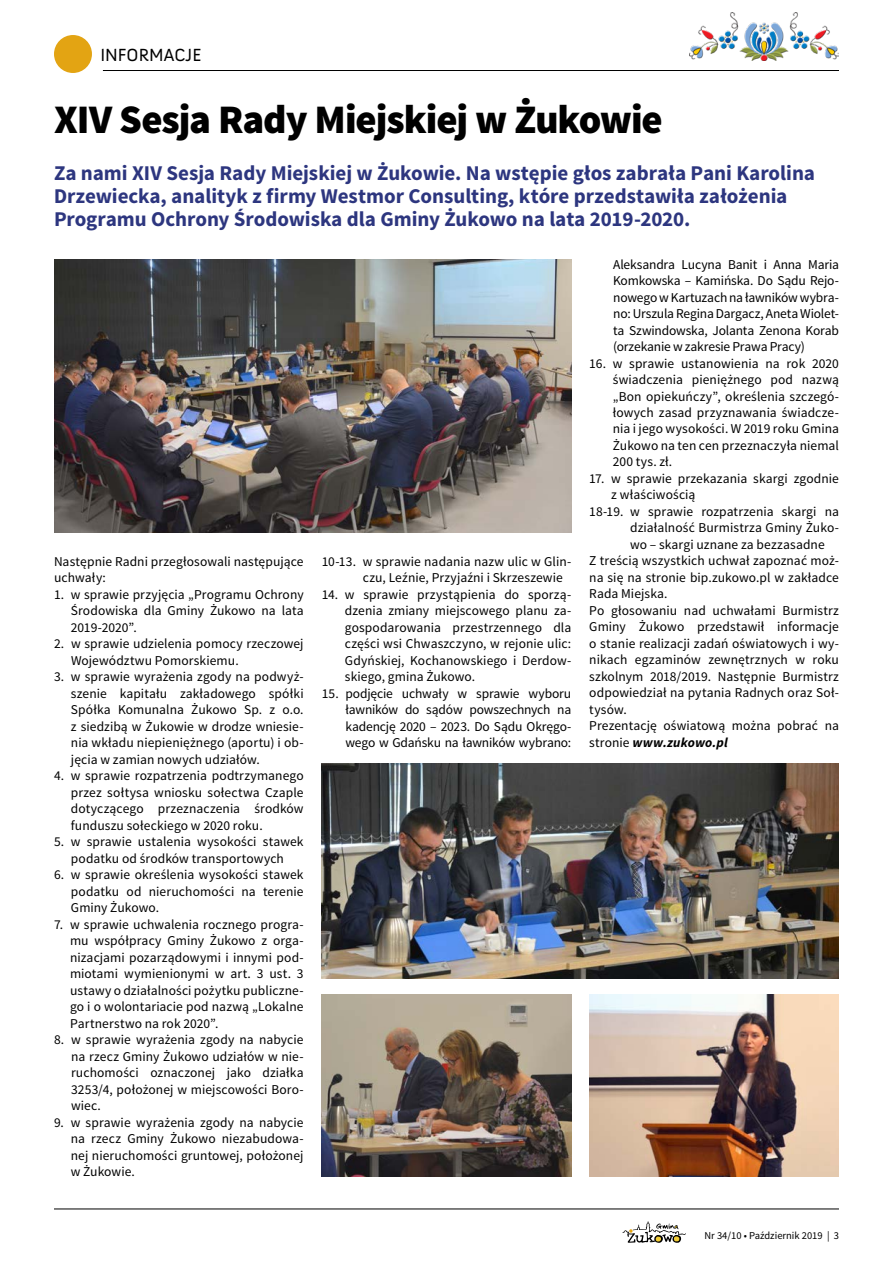
<style>
.page{position:relative;width:893px;height:1263px;background:#fff}
.page>*{position:absolute;margin:0;border:0;box-sizing:border-box;transform-origin:0 0}
.t1{font:900 40.5px "Source Sans Pro";letter-spacing:-.025em;color:#000}
.t2{font:700 21px/22.8px "Source Sans Pro";letter-spacing:-.005em;color:#2d367f}
.t3{font:18px "Anivers";color:#000}
.t4{font:13.5px/16.5px "Source Sans Pro";letter-spacing:.005em;color:#000;text-align:justify}
.t5{font:italic 700 13.5px "Source Sans Pro";letter-spacing:.01em;color:#000}
.t6{font:10.5px "Source Sans Pro";color:#000}
.s1{font-weight:400;font-style:normal}
</style>
<div class="page">
<div style="left:54px;top:35px;width:38px;height:38px;background:#e3a413;border-radius:50%"></div>
<img style="left:689px;top:12px;width:150px;height:49px">
<svg style="left:622px;top:1221px;width:64px;height:22px"></svg>
<hr style="left:54px;top:1209px;width:785px;height:1px;background:#000">
<hr style="left:103px;top:70px;width:736px;height:1px;background:#000">
<img style="left:54px;top:259px;width:517px;height:273px">
<img style="left:322px;top:764px;width:517px;height:214px">
<img style="left:322px;top:995px;width:249px;height:181px">
<img style="left:589px;top:995px;width:250px;height:181px">
<h3 class="t3" style="left:100px;top:45px;width:103px">INFORMACJE</h3>
<h1 class="t1" style="left:54px;top:93px;width:610px">XIV Sesja Rady Miejskiej w Żukowie</h1>
<h2 class="t2" style="left:54px;top:162px;width:763px">Za nami XIV Sesja Rady Miejskiej w Żukowie. Na wstępie głos zabrała Pani Karolina<br>Drzewiecka, analityk z firmy Westmor Consulting, które przedstawiła założenia<br>Programu Ochrony Środowiska dla Gminy Żukowo na lata 2019-2020.</h2>
<p class="t4" style="left:54px;top:553px;width:251px">Następnie Radni przegłosowali następujące uchwały:</p>
<p class="t4" style="left:71px;top:586px;width:234px;text-indent:-17px">1. w sprawie przyjęcia „Programu Ochrony Środowiska dla Gminy Żukowo na lata 2019-2020”.</p>
<p class="t4" style="left:71px;top:635px;width:234px;text-indent:-17px">2. w sprawie udzielenia pomocy rzeczowej<br>Województwu Pomorskiemu.</p>
<p class="t4" style="left:71px;top:668px;width:234px;text-indent:-17px">3. w sprawie wyrażenia zgody na podwyż&shy;szenie kapitału zakładowego spółki Spółka Komunalna Żukowo Sp. z o.o. z siedzibą w Żukowie w drodze wniesie&shy;nia wkładu niepieniężnego (aportu) i ob&shy;jęcia w zamian nowych udziałów.</p>
<p class="t4" style="left:71px;top:767px;width:234px;text-indent:-17px">4. w sprawie rozpatrzenia podtrzymanego przez sołtysa wniosku sołectwa Czaple dotyczącego przeznaczenia środków funduszu sołeckiego w 2020 roku.</p>
<p class="t4" style="left:54px;top:833px;width:251px;text-align:center">5. w sprawie ustalenia wysokości stawek podatku od środków transportowych</p>
<p class="t4" style="left:71px;top:866px;width:234px;text-indent:-17px">6. w sprawie określenia wysokości stawek podatku od nieruchomości na terenie Gminy Żukowo.</p>
<p class="t4" style="left:70px;top:916px;width:235px;text-indent:-16px">7. w sprawie uchwalenia rocznego progra&shy;mu współpracy Gminy Żukowo z orga&shy;nizacjami pozarządowymi i innymi pod&shy;miotami wymienionymi w art. 3 ust. 3 ustawy o działalności pożytku publiczne&shy;go i o wolontariacie pod nazwą „Lokalne Partnerstwo na rok 2020”.</p>
<p class="t4" style="left:71px;top:1031px;width:234px;text-indent:-17px">8. w sprawie wyrażenia zgody na nabycie na rzecz Gminy Żukowo udziałów w nie&shy;ruchomości oznaczonej jako działka 3253/4, położonej w miejscowości Boro&shy;wiec.</p>
<p class="t4" style="left:71px;top:1114px;width:234px;text-indent:-17px">9. w sprawie wyrażenia zgody na nabycie na rzecz Gminy Żukowo niezabudowa&shy;nej nieruchomości gruntowej, położonej w Żukowie.</p>
<p class="t4" style="left:363px;top:553px;width:210px;text-indent:-41px">10-13. w sprawie nadania nazw ulic w Glin&shy;czu, Leźnie, Przyjaźni i Skrzeszewie</p>
<p class="t4" style="left:345px;top:586px;width:228px;text-indent:-23px">14. w sprawie przystąpienia do sporzą&shy;dzenia zmiany miejscowego planu za&shy;gospodarowania przestrzennego dla części wsi Chwaszczyno, w rejonie ulic:<br>Gdyńskiej, Kochanowskiego i Derdow&shy;skiego, gmina Żukowo.</p>
<p class="t4" style="left:345px;top:685px;width:227px;text-indent:-24px">15. podjęcie uchwały w sprawie wyboru ławników do sądów powszechnych na kadencję 2020 – 2023. Do Sądu Okręgo&shy;wego w Gdańsku na ławników wybrano:</p>
<p class="t4" style="left:613px;top:256px;width:227px">Aleksandra Lucyna Banit i Anna Maria Komkowska – Kamińska. Do Sądu Rejo&shy;nowego w Kartuzach na ławników wybra&shy;no: Urszula Regina Dargacz, Aneta Wiolet&shy;ta Szwindowska, Jolanta Zenona Korab (orzekanie w zakresie Prawa Pracy)</p>
<p class="t4" style="left:613px;top:355px;width:228px;text-indent:-23px">16. w sprawie ustanowienia na rok 2020 świadczenia pieniężnego pod nazwą „Bon opiekuńczy”, określenia szczegó&shy;łowych zasad przyznawania świadcze&shy;nia i jego wysokości. W 2019 roku Gmina Żukowo na ten cen przeznaczyła niemal 200 tys. zł.</p>
<p class="t4" style="left:589px;top:470px;width:251px">17. w sprawie przekazania skargi zgodnie</p>
<p class="t4" style="left:611px;top:487px;width:86px">z właściwością</p>
<p class="t4" style="left:589px;top:503px;width:251px">18-19. w sprawie rozpatrzenia skargi na</p>
<p class="t4" style="left:630px;top:520px;width:210px">działalność Burmistrza Gminy Żuko-</p>
<p class="t4" style="left:630px;top:536px;width:196px">wo – skargi uznane za bezzasadne</p>
<p class="t4" style="left:589px;top:553px;width:251px">Z treścią wszystkich uchwał zapoznać moż-</p>
<p class="t4" style="left:589px;top:569px;width:251px">na się na stronie bip.zukowo.pl w zakładce</p>
<p class="t4" style="left:589px;top:586px;width:80px">Rada Miejska.</p>
<p class="t4" style="left:589px;top:602px;width:251px">Po głosowaniu nad uchwałami Burmistrz</p>
<p class="t4" style="left:589px;top:619px;width:251px">Gminy Żukowo przedstawił informacje</p>
<p class="t4" style="left:589px;top:635px;width:251px">o stanie realizacji zadań oświatowych i wy-</p>
<p class="t4" style="left:589px;top:652px;width:251px">nikach egzaminów zewnętrznych w roku</p>
<p class="t4" style="left:589px;top:668px;width:251px">szkolnym 2018/2019. Następnie Burmistrz</p>
<p class="t4" style="left:589px;top:685px;width:251px">odpowiedział na pytania Radnych oraz Soł-</p>
<p class="t4" style="left:589px;top:701px;width:39px">tysów.</p>
<p class="t4" style="left:589px;top:718px;width:251px">Prezentację oświatową można pobrać na</p>
<p class="t5" style="left:589px;top:734px;width:140px"><span class="s1">stronie</span> www.zukowo.pl</p>
<p class="t6" style="left:704px;top:1229px;width:136px">Nr 34/10 • Październik 2019 | 3</p>
</div>
